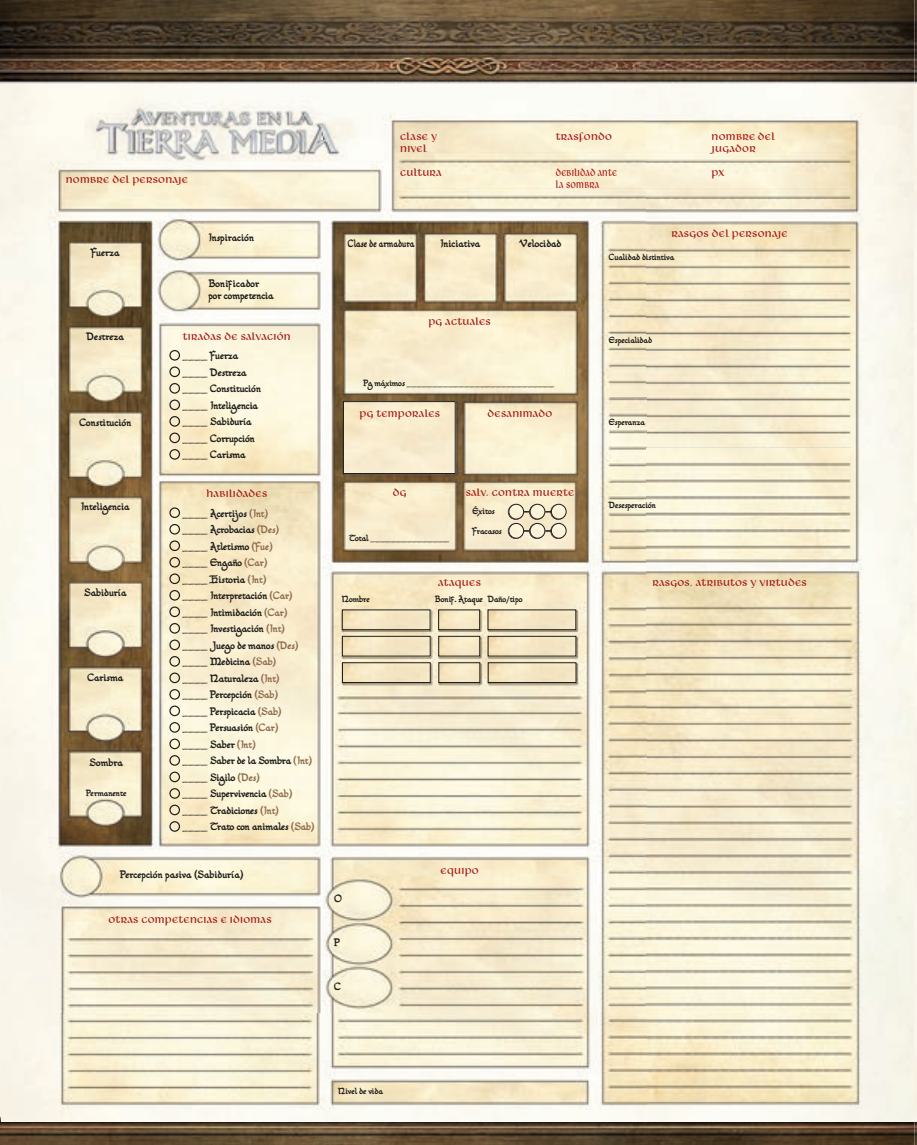
<style>
.page{position:relative;width:917px;height:1145px;background:#fff}
.page>*{position:absolute;margin:0;border:0;box-sizing:border-box;transform-origin:0 0}
.t1{font:12px/12px "Libra BT";letter-spacing:.015em;color:#a71a17}
.t2{font:12px/12px "Libra BT";letter-spacing:.015em;color:#a71a17;scale:.8 1}
.t3{font:9px/16.5px "Tolkienesque";color:#1d1d1b}
.t4{font:9px "Tolkienesque";color:#1d1d1b;scale:.85 1}
.t5{font:7.5px "Tolkienesque";color:#1d1d1b}
.s1{color:#8f6c4d}
</style>
<div class="page">
<img style="left:0;top:0;width:917px;height:1144px">
<img style="left:2px;top:90px;width:915px;height:1031px">
<img style="left:345px;top:403px;width:109px;height:69px">
<div style="left:343px;top:401px;width:113px;height:73px;border:1px solid #1d1d1b"></div>
<div style="left:529px;top:504px;width:16px;height:15px;border:1px solid #1d1d1b;border-radius:50%"></div>
<div style="left:550px;top:504px;width:16px;height:15px;border:1px solid #1d1d1b;border-radius:50%"></div>
<div style="left:529px;top:523px;width:16px;height:15px;border:1px solid #1d1d1b;border-radius:50%"></div>
<div style="left:550px;top:523px;width:16px;height:15px;border:1px solid #1d1d1b;border-radius:50%"></div>
<img style="left:344px;top:611px;width:84px;height:17px">
<div style="left:342px;top:609px;width:88px;height:21px;border:1px solid #1d1d1b"></div>
<img style="left:440px;top:611px;width:38px;height:17px">
<div style="left:438px;top:609px;width:42px;height:21px;border:1px solid #1d1d1b"></div>
<img style="left:490px;top:611px;width:84px;height:17px">
<div style="left:488px;top:609px;width:88px;height:21px;border:1px solid #1d1d1b"></div>
<img style="left:344px;top:637px;width:85px;height:17px">
<div style="left:342px;top:635px;width:89px;height:21px;border:1px solid #1d1d1b"></div>
<img style="left:440px;top:637px;width:38px;height:17px">
<div style="left:438px;top:635px;width:42px;height:21px;border:1px solid #1d1d1b"></div>
<img style="left:490px;top:637px;width:84px;height:17px">
<div style="left:488px;top:635px;width:88px;height:21px;border:1px solid #1d1d1b"></div>
<img style="left:344px;top:664px;width:85px;height:16px">
<div style="left:342px;top:662px;width:89px;height:20px;border:1px solid #1d1d1b"></div>
<img style="left:440px;top:664px;width:38px;height:16px">
<div style="left:438px;top:662px;width:42px;height:20px;border:1px solid #1d1d1b"></div>
<img style="left:490px;top:664px;width:84px;height:16px">
<div style="left:488px;top:662px;width:88px;height:20px;border:1px solid #1d1d1b"></div>
<div style="left:169px;top:350px;width:11px;height:10px;border:1px solid #1d1d1b;border-radius:50%"></div>
<div style="left:169px;top:366px;width:11px;height:11px;border:1px solid #1d1d1b;border-radius:50%"></div>
<div style="left:169px;top:383px;width:11px;height:10px;border:1px solid #1d1d1b;border-radius:50%"></div>
<div style="left:169px;top:399px;width:11px;height:11px;border:1px solid #1d1d1b;border-radius:50%"></div>
<div style="left:169px;top:416px;width:11px;height:10px;border:1px solid #1d1d1b;border-radius:50%"></div>
<div style="left:169px;top:432px;width:11px;height:11px;border:1px solid #1d1d1b;border-radius:50%"></div>
<div style="left:169px;top:449px;width:11px;height:10px;border:1px solid #1d1d1b;border-radius:50%"></div>
<div style="left:169px;top:507px;width:11px;height:11px;border:1px solid #1d1d1b;border-radius:50%"></div>
<div style="left:169px;top:524px;width:11px;height:10px;border:1px solid #1d1d1b;border-radius:50%"></div>
<div style="left:169px;top:540px;width:11px;height:11px;border:1px solid #1d1d1b;border-radius:50%"></div>
<div style="left:169px;top:557px;width:11px;height:10px;border:1px solid #1d1d1b;border-radius:50%"></div>
<div style="left:169px;top:573px;width:11px;height:11px;border:1px solid #1d1d1b;border-radius:50%"></div>
<div style="left:169px;top:590px;width:11px;height:10px;border:1px solid #1d1d1b;border-radius:50%"></div>
<div style="left:169px;top:606px;width:11px;height:11px;border:1px solid #1d1d1b;border-radius:50%"></div>
<div style="left:169px;top:623px;width:11px;height:10px;border:1px solid #1d1d1b;border-radius:50%"></div>
<div style="left:169px;top:639px;width:11px;height:11px;border:1px solid #1d1d1b;border-radius:50%"></div>
<div style="left:169px;top:656px;width:11px;height:10px;border:1px solid #1d1d1b;border-radius:50%"></div>
<div style="left:169px;top:672px;width:11px;height:11px;border:1px solid #1d1d1b;border-radius:50%"></div>
<div style="left:169px;top:689px;width:11px;height:10px;border:1px solid #1d1d1b;border-radius:50%"></div>
<div style="left:169px;top:705px;width:11px;height:11px;border:1px solid #1d1d1b;border-radius:50%"></div>
<div style="left:169px;top:722px;width:11px;height:10px;border:1px solid #1d1d1b;border-radius:50%"></div>
<div style="left:169px;top:738px;width:11px;height:11px;border:1px solid #1d1d1b;border-radius:50%"></div>
<div style="left:169px;top:755px;width:11px;height:10px;border:1px solid #1d1d1b;border-radius:50%"></div>
<div style="left:169px;top:771px;width:11px;height:11px;border:1px solid #1d1d1b;border-radius:50%"></div>
<div style="left:169px;top:788px;width:11px;height:10px;border:1px solid #1d1d1b;border-radius:50%"></div>
<div style="left:169px;top:804px;width:11px;height:11px;border:1px solid #1d1d1b;border-radius:50%"></div>
<div style="left:169px;top:821px;width:11px;height:10px;border:1px solid #1d1d1b;border-radius:50%"></div>
<hr style="left:518px;top:511px;width:41px;height:1px;background:#1d1d1b">
<hr style="left:518px;top:530px;width:41px;height:1px;background:#1d1d1b">
<img style="left:508px;top:504px;width:16px;height:15px;border-radius:8px">
<div style="left:508px;top:504px;width:16px;height:15px;border:1px solid #1d1d1b;border-radius:50%"></div>
<img style="left:530px;top:504px;width:15px;height:15px;border-radius:8px">
<div style="left:530px;top:504px;width:15px;height:15px;border:1px solid #1d1d1b;border-radius:50%"></div>
<img style="left:551px;top:504px;width:15px;height:15px;border-radius:8px">
<div style="left:551px;top:504px;width:15px;height:15px;border:1px solid #1d1d1b;border-radius:50%"></div>
<img style="left:508px;top:523px;width:16px;height:15px;border-radius:8px">
<div style="left:508px;top:523px;width:16px;height:15px;border:1px solid #1d1d1b;border-radius:50%"></div>
<img style="left:530px;top:523px;width:15px;height:15px;border-radius:8px">
<div style="left:530px;top:523px;width:15px;height:15px;border:1px solid #1d1d1b;border-radius:50%"></div>
<img style="left:551px;top:523px;width:15px;height:15px;border-radius:8px">
<div style="left:551px;top:523px;width:15px;height:15px;border:1px solid #1d1d1b;border-radius:50%"></div>
<h1 class="t1" style="left:66px;top:173px;width:124px">NOMBRE DEL PERSONAJE</h1>
<p class="t3" style="left:91px;top:245px;width:30px">Fuerza</p>
<p class="t3" style="left:208px;top:229px;width:47px">Inspiración</p>
<p class="t3" style="left:208px;top:278px;width:67px;line-height:12px">Bonificador por competencia</p>
<p class="t3" style="left:87px;top:328px;width:39px">Destreza</p>
<p class="t3" style="left:79px;top:414px;width:53px">Constitución</p>
<p class="t3" style="left:81px;top:499px;width:50px">Inteligencia</p>
<p class="t3" style="left:84px;top:584px;width:44px">Sabiduría</p>
<p class="t3" style="left:87px;top:669px;width:37px">Carisma</p>
<p class="t3" style="left:90px;top:754px;width:35px">Sombra</p>
<p class="t5" style="left:86px;top:788px;width:42px">Permanente</p>
<h1 class="t1" style="left:183px;top:330px;width:109px">TIRADAS DE SALVACIÓN</h1>
<p class="t3" style="left:183px;top:347px;width:80px">____ Fuerza ____ Destreza ____ Constitución ____ Inteligencia ____ Sabiduría ____ Corrupción ____ Carisma</p>
<h1 class="t1" style="left:206px;top:487px;width:62px">HABILIDADES</h1>
<p class="t3" style="left:183px;top:505px;width:134px">____ Acertijos <span class="s1">(Int)<br></span>____ Acrobacias <span class="s1">(Des)<br></span>____ Atletismo <span class="s1">(Fue)<br></span>____ Engaño <span class="s1">(Car)<br></span>____ Historia <span class="s1">(Int)<br></span>____ Interpretación <span class="s1">(Car) </span>____ Intimidación <span class="s1">(Car) </span>____ Investigación <span class="s1">(Int)<br></span>____ Juego de manos <span class="s1">(Des) </span>____ Medicina <span class="s1">(Sab)<br></span>____ Naturaleza <span class="s1">(Int)<br></span>____ Percepción <span class="s1">(Sab)<br></span>____ Perspicacia <span class="s1">(Sab)<br></span>____ Persuasión <span class="s1">(Car)<br></span>____ Saber <span class="s1">(Int)<br></span>____ Saber de la Sombra <span class="s1">(Int) </span>____ Sigilo <span class="s1">(Des)<br></span>____ Supervivencia <span class="s1">(Sab) </span>____ Tradiciones <span class="s1">(Int)<br></span>____ Trato con animales <span class="s1">(Sab)</span></p>
<p class="t3" style="left:120px;top:866px;width:125px">Percepción pasiva (Sabiduría)</p>
<h1 class="t1" style="left:109px;top:913px;width:165px">OTRAS COMPETENCIAS E IDIOMAS</h1>
<h1 class="t1" style="left:400px;top:130px;width:38px">CLASE Y<br>NIVEL</h1>
<h1 class="t1" style="left:400px;top:166px;width:43px">CULTURA</h1>
<h1 class="t1" style="left:556px;top:130px;width:58px">TRASFONDO</h1>
<h1 class="t1" style="left:712px;top:130px;width:65px">NOMBRE DEL<br>JUGADOR</h1>
<h1 class="t2" style="left:556px;top:166px;width:78px">DEBILIDAD ANTE<br>LA SOMBRA</h1>
<h1 class="t1" style="left:712px;top:166px;width:14px">PX</h1>
<p class="t4" style="left:348px;top:238px;width:80px">Clase de armadura</p>
<p class="t3" style="left:440px;top:236px;width:42px">Iniciativa</p>
<p class="t3" style="left:519px;top:235px;width:44px">Velocidad</p>
<h1 class="t1" style="left:428px;top:315px;width:64px">PG ACTUALES</h1>
<p class="t5" style="left:364px;top:379px;width:192px">Pg máximos ____________________________</p>
<h1 class="t1" style="left:360px;top:408px;width:82px">PG TEMPORALES</h1>
<h1 class="t1" style="left:488px;top:408px;width:66px">DESANIMADO</h1>
<h1 class="t1" style="left:393px;top:487px;width:15px">DG</h1>
<p class="t5" style="left:349px;top:534px;width:102px">Total _______________</p>
<h1 class="t1" style="left:466px;top:487px;width:110px">SALV. CONTRA MUERTE</h1>
<p class="t5" style="left:473px;top:507px;width:24px">Éxitos</p>
<p class="t5" style="left:473px;top:526px;width:31px">Fracasos</p>
<h1 class="t1" style="left:438px;top:577px;width:44px">ATAQUES</h1>
<p class="t5" style="left:342px;top:595px;width:29px">Nombre</p>
<p class="t5" style="left:435px;top:595px;width:89px">Bonif. Ataque Daño/tipo</p>
<h1 class="t1" style="left:671px;top:227px;width:118px">RASGOS DEL PERSONAJE</h1>
<p class="t5" style="left:609px;top:253px;width:67px">Cualidad distintiva</p>
<p class="t5" style="left:609px;top:335px;width:45px">Especialidad</p>
<p class="t5" style="left:609px;top:417px;width:37px">Esperanza</p>
<p class="t5" style="left:609px;top:500px;width:49px">Desesperación</p>
<h1 class="t1" style="left:652px;top:577px;width:156px">RASGOS, ATRIBUTOS Y VIRTUDES</h1>
<p class="t3" style="left:334px;top:890px;width:9px">O</p>
<p class="t3" style="left:334px;top:934px;width:7px">P</p>
<p class="t3" style="left:334px;top:978px;width:8px">C</p>
<h1 class="t1" style="left:441px;top:864px;width:40px">EQUIPO</h1>
<p class="t5" style="left:338px;top:1086px;width:46px">Nivel de vida</p>
</div>
